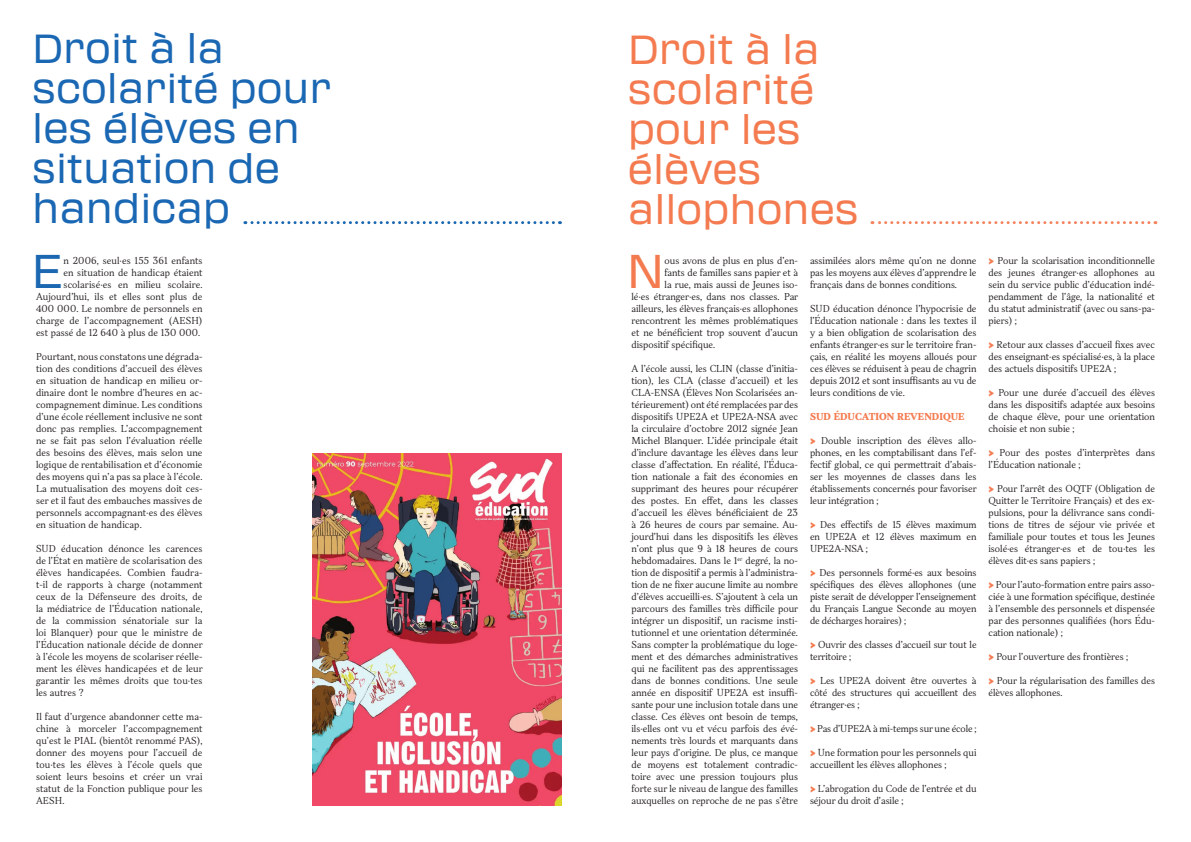
<style>
.page{position:relative;width:1191px;height:842px;background:#fff}
.page>*{position:absolute;margin:0;border:0;box-sizing:border-box;transform-origin:0 0}
.t1{font:46.6px "Transducer";color:#1b67b1}
.t2{font:46.6px "Transducer";color:#f47b50}
.t3{font:40px/40px "Transducer";color:#1a67b3}
.t4{font:40px/40px "Transducer";color:#f47b50}
.t5{font:300 9px/12px "TT Jenevers";color:#231f20;text-align:justify}
.t6{font:800 9px "TT Jenevers";color:#f47b50}
.s1{font-family:"Raleway";font-weight:900;font-size:10.5px;color:#f47b50}
</style>
<div class="page">
<img style="left:313px;top:454px;width:248px;height:351px">
<svg style="left:245px;top:221px;width:308px;height:3px"></svg>
<svg style="left:872px;top:221px;width:277px;height:3px"></svg>
<h2 class="t3" style="left:32px;top:27px;width:300px">Droit à la scolarité pour les élèves en situation de handicap</h2>
<h2 class="t4" style="left:628px;top:27px;width:232px">Droit à la scolarité pour les élèves allophones</h2>
<h1 class="t1" style="left:31px;top:239px;width:33px">E</h1>
<p class="t5" style="left:36px;top:255px;width:168px;text-align:right">n 2006, seul·es 155 361 enfants<br>en situation de handicap étaient scolarisé·es en milieu scolaire.<br>Aujourd’hui, ils et elles sont plus de 400 000. Le nombre de personnels en charge de l’accompagnement (AESH) est passé de 12 640 à plus de 130 000.</p>
<p class="t5" style="left:36px;top:351px;width:168px">Pourtant, nous constatons une dégrada&shy;tion des conditions d’accueil des élèves en situation de handicap en milieu or&shy;dinaire dont le nombre d’heures en ac&shy;compagnement diminue. Les conditions d’une école réellement inclusive ne sont donc pas remplies. L’accompagnement ne se fait pas selon l’évaluation réelle des besoins des élèves, mais selon une logique de rentabilisation et d’économie des moyens qui n’a pas sa place à l’école.<br>La mutualisation des moyens doit ces&shy;ser et il faut des embauches massives de personnels accompagnant·es des élèves en situation de handicap.</p>
<p class="t5" style="left:36px;top:543px;width:168px">SUD éducation dénonce les carences de l’État en matière de scolarisation des élèves handicapé⋅es. Combien faudra&shy;t-il de rapports à charge (notamment ceux de la Défenseure des droits, de la médiatrice de l’Éducation nationale, de la commission sénatoriale sur la loi Blanquer) pour que le ministre de l’Éducation nationale décide de donner à l’école les moyens de scolariser réelle&shy;ment les élèves handicapé⋅es et de leur garantir les mêmes droits que tou·tes les autres ?</p>
<p class="t5" style="left:36px;top:711px;width:168px">Il faut d’urgence abandonner cette ma&shy;chine à morceler l’accompagnement qu’est le PIAL (bientôt renommé PAS), donner des moyens pour l’accueil de tou·tes les élèves à l’école quels que soient leurs besoins et créer un vrai statut de la Fonction publique pour les AESH.</p>
<h1 class="t2" style="left:627px;top:239px;width:39px">N</h1>
<p class="t5" style="left:664px;top:255px;width:135px">ous avons de plus en plus d’en-</p>
<p class="t5" style="left:664px;top:267px;width:135px">fants de familles sans papier et à</p>
<p class="t5" style="left:664px;top:279px;width:135px">la rue, mais aussi de Jeunes iso-</p>
<p class="t5" style="left:631px;top:291px;width:168px">lé·es étranger·es, dans nos classes. Par</p>
<p class="t5" style="left:631px;top:303px;width:168px">ailleurs, les élèves français⋅·es allophones</p>
<p class="t5" style="left:631px;top:315px;width:168px">rencontrent les mêmes problématiques</p>
<p class="t5" style="left:631px;top:327px;width:168px">et ne bénéficient trop souvent d’aucun</p>
<p class="t5" style="left:631px;top:339px;width:85px">dispositif spécifique.</p>
<p class="t5" style="left:631px;top:363px;width:168px">A l’école aussi, les CLIN (classe d’initia&shy;tion), les CLA (classe d’accueil) et les CLA-ENSA (Élèves Non Scolarisé⋅es an&shy;térieurement) ont été remplacées par des dispositifs UPE2A et UPE2A-NSA avec la circulaire d’octobre 2012 signée Jean Michel Blanquer. L’idée principale était d’inclure davantage les élèves dans leur classe d’affectation. En réalité, l’Éduca&shy;tion nationale a fait des économies en supprimant des heures pour récupérer des postes. En effet, dans les classes d’accueil les élèves bénéficiaient de 23 à 26 heures de cours par semaine. Au&shy;jourd’hui dans les dispositifs les élèves n’ont plus que 9 à 18 heures de cours hebdomadaires. Dans le 1<sup>er</sup> degré, la no&shy;tion de dispositif a permis à l’administra&shy;tion de ne fixer aucune limite au nombre d’élèves accueilli·es. S’ajoutent à cela un parcours des familles très difficile pour intégrer un dispositif, un racisme insti&shy;tutionnel et une orientation déterminée.<br>Sans compter la problématique du loge&shy;ment et des démarches administratives qui ne facilitent pas des apprentissages dans de bonnes conditions. Une seule année en dispositif UPE2A est insuffi&shy;sante pour une inclusion totale dans une classe. Ces élèves ont besoin de temps, ils·elles ont vu et vécu parfois des évé&shy;nements très lourds et marquants dans leur pays d’origine. De plus, ce manque de moyens est totalement contradic&shy;toire avec une pression toujours plus forte sur le niveau de langue des familles auxquelles on reproche de ne pas s’être</p>
<p class="t5" style="left:810px;top:255px;width:168px">assimilées alors même qu’on ne donne pas les moyens aux élèves d’apprendre le français dans de bonnes conditions.</p>
<p class="t5" style="left:810px;top:303px;width:168px">SUD éducation dénonce l’hypocrisie de l’Éducation nationale : dans les textes il y a bien obligation de scolarisation des enfants étranger·es sur le territoire fran&shy;çais, en réalité les moyens alloués pour ces élèves se réduisent à peau de chagrin depuis 2012 et sont insuffisants au vu de leurs conditions de vie.</p>
<p class="t6" style="left:810px;top:411px;width:156px">SUD ÉDUCATION REVENDIQUE</p>
<p class="t5" style="left:810px;top:435px;width:168px"><span class="s1">&gt;</span> Double inscription des élèves allo&shy;phones, en les comptabilisant dans l’ef&shy;fectif global, ce qui permettrait d’abais&shy;ser les moyennes de classes dans les établissements concernés pour favoriser leur intégration ;</p>
<p class="t5" style="left:810px;top:519px;width:168px"><span class="s1">&gt;</span> Des effectifs de 15 élèves maximum en UPE2A et 12 élèves maximum en UPE2A-NSA ;</p>
<p class="t5" style="left:810px;top:567px;width:168px"><span class="s1">&gt;</span> Des personnels formé·es aux besoins spécifiques des élèves allophones (une piste serait de développer l’enseignement du Français Langue Seconde au moyen de décharges horaires) ;</p>
<p class="t5" style="left:810px;top:639px;width:168px"><span class="s1">&gt;</span> Ouvrir des classes d’accueil sur tout le territoire ;</p>
<p class="t5" style="left:810px;top:675px;width:168px"><span class="s1">&gt;</span> Les UPE2A doivent être ouvertes à côté des structures qui accueillent des étranger·es ;</p>
<p class="t5" style="left:810px;top:723px;width:168px"><span class="s1">&gt;</span> Pas d’UPE2A à mi-temps sur une école ;</p>
<p class="t5" style="left:810px;top:747px;width:168px"><span class="s1">&gt;</span> Une formation pour les personnels qui accueillent les élèves allophones ;</p>
<p class="t5" style="left:810px;top:783px;width:168px"><span class="s1">&gt;</span> L’abrogation du Code de l’entrée et du séjour du droit d’asile ;</p>
<p class="t5" style="left:988px;top:255px;width:168px"><span class="s1">&gt;</span> Pour la scolarisation inconditionnelle des jeunes étranger·es allophones au sein du service public d’éducation indé&shy;pendamment de l’âge, la nationalité et du statut administratif (avec ou sans-pa&shy;piers) ;</p>
<p class="t5" style="left:988px;top:339px;width:168px"><span class="s1">&gt;</span> Retour aux classes d’accueil fixes avec des enseignant·es spécialisé·es, à la place des actuels dispositifs UPE2A ;</p>
<p class="t5" style="left:988px;top:387px;width:168px"><span class="s1">&gt;</span> Pour une durée d’accueil des élèves dans les dispositifs adaptée aux besoins de chaque élève, pour une orientation choisie et non subie ;</p>
<p class="t5" style="left:988px;top:447px;width:168px"><span class="s1">&gt;</span> Pour des postes d’interprètes dans l’Éducation nationale ;</p>
<p class="t5" style="left:988px;top:483px;width:168px"><span class="s1">&gt;</span> Pour l’arrêt des OQTF (Obligation de Quitter le Territoire Français) et des ex&shy;pulsions, pour la délivrance sans condi&shy;tions de titres de séjour vie privée et familiale pour toutes et tous les Jeunes isolé·es étranger·es et de tou·tes les élèves dit·es sans papiers ;</p>
<p class="t5" style="left:988px;top:579px;width:168px"><span class="s1">&gt;</span> Pour l’auto-formation entre pairs asso&shy;ciée à une formation spécifique, destinée à l’ensemble des personnels et dispensée par des personnes qualifiées (hors Édu&shy;cation nationale) ;</p>
<p class="t5" style="left:988px;top:651px;width:141px"><span class="s1">&gt;</span> Pour l’ouverture des frontières ;</p>
<p class="t5" style="left:988px;top:675px;width:168px"><span class="s1">&gt;</span> Pour la régularisation des familles des élèves allophones.</p>
</div>
